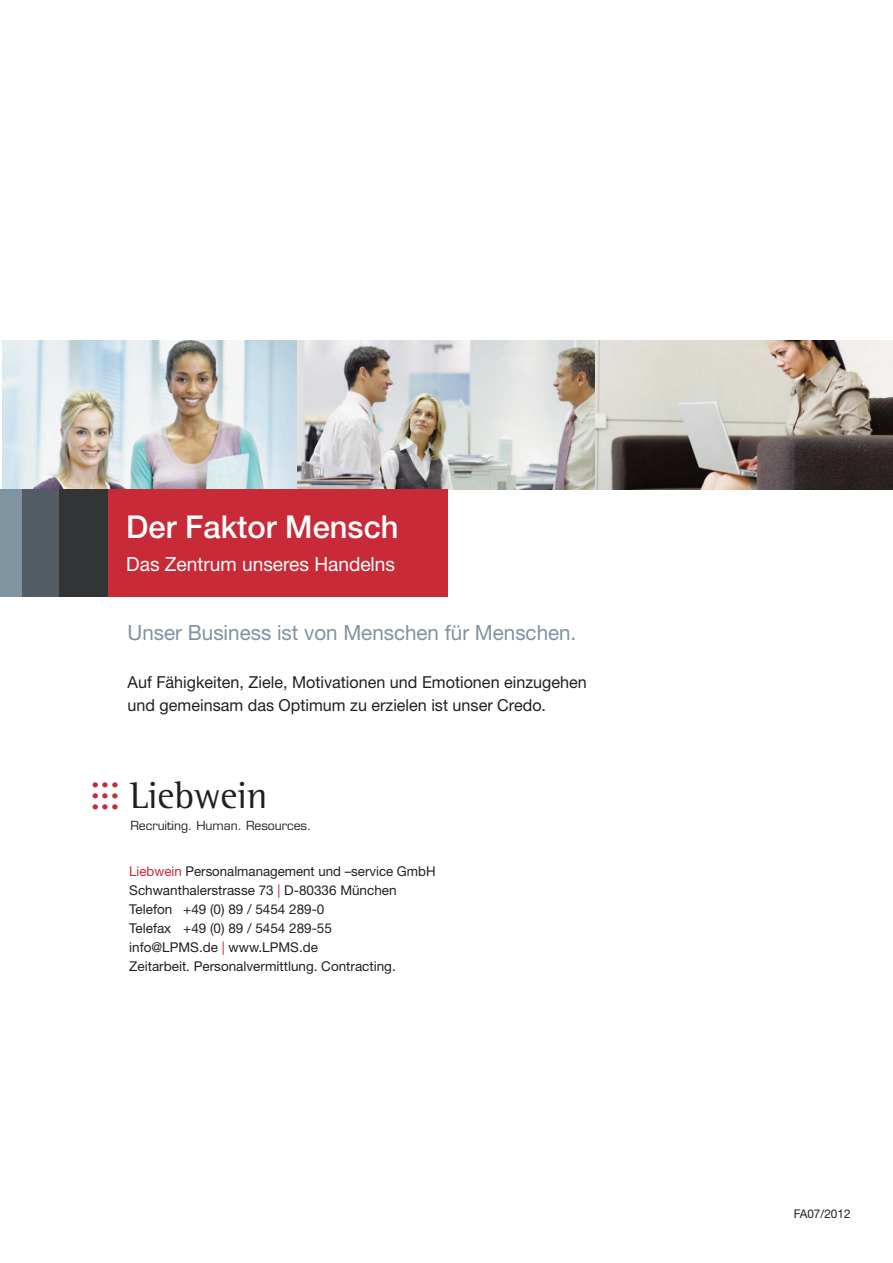
<style>
.page{position:relative;width:893px;height:1263px;background:#fff}
.page>*{position:absolute;margin:0;border:0;box-sizing:border-box;transform-origin:0 0}
.t1{font:40.65px "Rotis Semi Serif";color:#c82a38}
.t2{font:38.4px "Rotis Semi Serif";color:#231f20}
.t3{font:500 31.5px "Helvetica Neue";color:#fff}
.t4{font:21px "Helvetica Neue";color:#7e94a0}
.t5{font:19.5px "Helvetica Neue";color:#fff}
.t6{font:16.5px/23.1px "Helvetica Neue";color:#231f20}
.t7{font:13.5px/18.9px "Helvetica Neue";color:#231f20}
.t8{font:12.3px "Eurostile";letter-spacing:-.005em;color:#231f20}
.t9{font:12px "Helvetica Neue";color:#231f20}
.s1{color:#c82a38}
</style>
<div class="page">
<img style="left:3px;top:340px;width:889px;height:149px">
<div style="left:0;top:489px;width:447px;height:108px;background:#c82a38"></div>
<div style="left:0;top:489px;width:29px;height:108px;background:#7e94a0"></div>
<div style="left:25px;top:489px;width:83px;height:108px;background:#333436"></div>
<div style="left:22px;top:489px;width:37px;height:108px;background:#535c62"></div>
<h3 class="t3" style="left:126px;top:515px;width:274px">Der Faktor Mensch</h3>
<h3 class="t5" style="left:126px;top:557px;width:270px">Das Zentrum unseres Handelns</h3>
<h3 class="t4" style="left:128px;top:625px;width:450px">Unser Business ist von Menschen für Menschen.</h3>
<p class="t6" style="left:128px;top:672px;width:461px">Auf Fähigkeiten, Ziele, Motivationen und Emotionen einzugehen und gemeinsam das Optimum zu erzielen ist unser Credo.</p>
<h1 class="t1" style="left:91px;top:770px;width:31px">.........</h1>
<h2 class="t2" style="left:130px;top:781px;width:139px">Liebwein</h2>
<p class="t8" style="left:130px;top:821px;width:182px">Recruiting. Human. Resources.</p>
<p class="t7" style="left:129px;top:863px;width:308px"><span class="s1">Liebwein</span> Personalmanagement und –service GmbH Schwanthalerstrasse 73 <span class="s1">|</span> D-80336 München Telefon +49 (0) 89 / 5454 289-0<br>Telefax +49 (0) 89 / 5454 289-55<br>info@LPMS.de <span class="s1">|</span> www.LPMS.de<br>Zeitarbeit. Personalvermittlung. Contracting.</p>
<p class="t9" style="left:794px;top:1209px;width:58px">FA07/2012</p>
</div>
